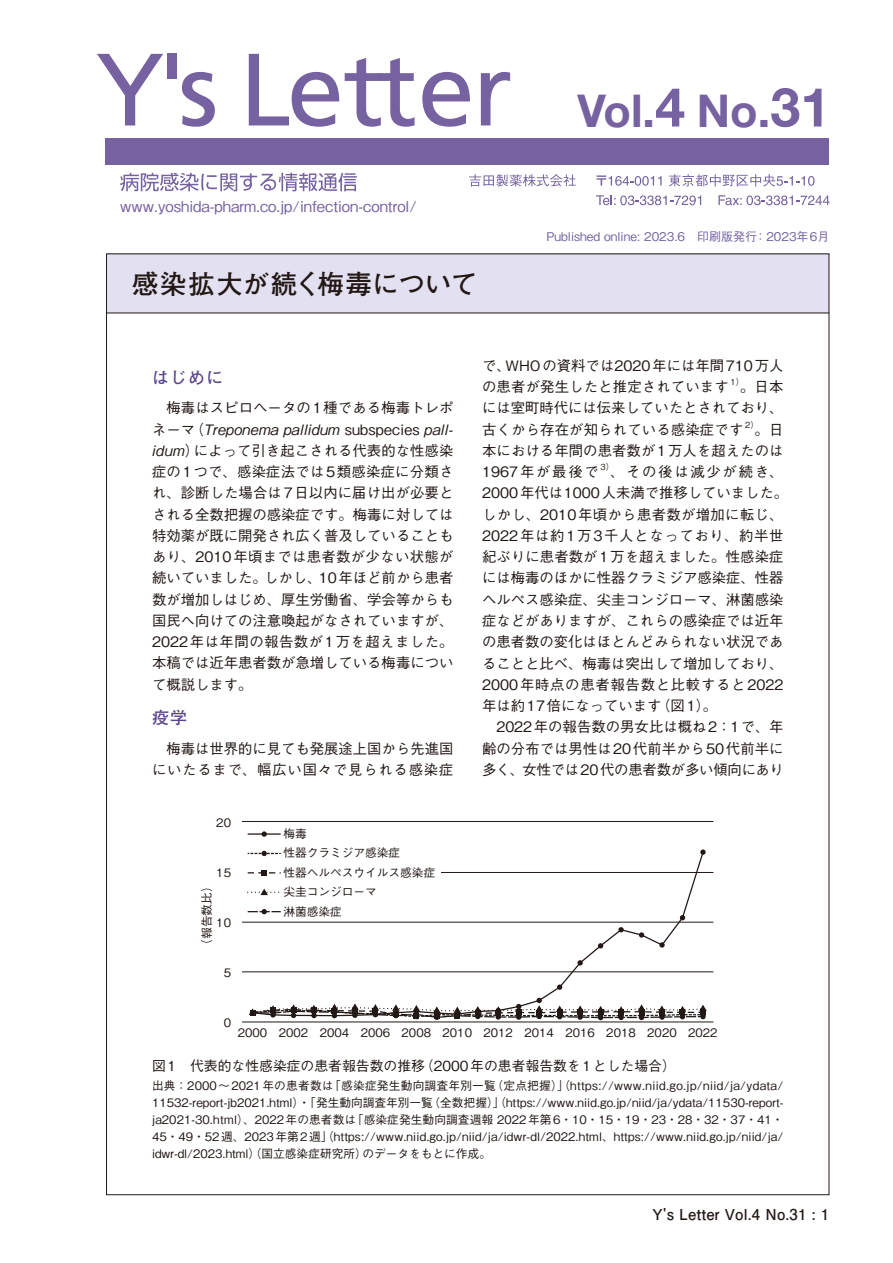
<style>
.page{position:relative;width:893px;height:1263px;background:#fff}
.page>*{position:absolute;margin:0;border:0;box-sizing:border-box;transform-origin:0 0}
.t1{font:700 45px "Helvetica Neue";color:#7662a1}
.t2{font:700 26.55px "Futo Go B101 Pr 6";letter-spacing:.005em;color:#221815}
.t3{font:700 16.95px "Futo Go B101 Pr 6";letter-spacing:.06em;color:#5b468b}
.t4{font:700 15px "Futo Go B101 Pro";letter-spacing:.01em;color:#221815}
.t5{font:500 14.85px "Gothic BBB Pro";color:#7662a1}
.t6{font:500 14.4px/21.3px "Gothic BBB Pr 6";color:#221815;text-align:justify}
.t7{font:500 13.8px "Gothic BBB Pr 6";color:#221815}
.t8{font:500 12px "Gothic BBB Pro";color:#7662a1}
.t9{font:500 11.7px/17px "Gothic BBB Pr 6";color:#221815;text-align:justify}
.t10{font:500 11.7px/19.4px "Gothic BBB Pro";color:#221815}
.t11{font:500 8.4px "Gothic BBB Pr 6";color:#221815}
.s1{font-size:54px}
</style>
<div class="page">
<div style="left:106px;top:254px;width:723px;height:59px;background:#e3e1f1"></div>
<hr style="left:106px;top:313px;width:723px;height:1px;background:#221815">
<svg style="left:97px;top:54px;width:66px;height:71px"></svg>
<div style="left:168px;top:54px;width:9px;height:25px;background:#7662a1"></div>
<svg style="left:182px;top:72px;width:33px;height:55px"></svg>
<svg style="left:249px;top:54px;width:90px;height:73px"></svg>
<svg style="left:345px;top:58px;width:70px;height:69px"></svg>
<svg style="left:422px;top:72px;width:48px;height:55px"></svg>
<svg style="left:481px;top:72px;width:29px;height:53px"></svg>
<div style="left:105px;top:138px;width:723px;height:26px;background:#7662a1"></div>
<svg style="left:120px;top:173px;width:237px;height:18px"></svg>
<svg style="left:469px;top:174px;width:107px;height:13px"></svg>
<svg style="left:597px;top:175px;width:65px;height:11px"></svg>
<svg style="left:669px;top:174px;width:145px;height:13px"></svg>
<svg style="left:596px;top:195px;width:105px;height:10px"></svg>
<svg style="left:718px;top:195px;width:112px;height:10px"></svg>
<hr style="left:242px;top:1022px;width:471px;height:1px;background:#221815">
<hr style="left:242px;top:971px;width:471px;height:1px;background:#221815">
<hr style="left:242px;top:922px;width:471px;height:1px;background:#221815">
<hr style="left:242px;top:872px;width:471px;height:1px;background:#221815">
<hr style="left:242px;top:821px;width:471px;height:1px;background:#221815">
<div style="left:239px;top:823px;width:202px;height:95px;background:#fff"></div>
<svg style="left:251px;top:850px;width:454px;height:148px"></svg>
<svg style="left:700px;top:849px;width:6px;height:6px"></svg>
<svg style="left:680px;top:915px;width:5px;height:5px"></svg>
<svg style="left:659px;top:942px;width:6px;height:6px"></svg>
<svg style="left:639px;top:932px;width:5px;height:6px"></svg>
<svg style="left:618px;top:927px;width:6px;height:5px"></svg>
<svg style="left:598px;top:943px;width:5px;height:5px"></svg>
<svg style="left:577px;top:960px;width:6px;height:5px"></svg>
<svg style="left:557px;top:984px;width:5px;height:6px"></svg>
<svg style="left:249px;top:998px;width:458px;height:22px"></svg>
<hr style="left:248px;top:833px;width:33px;height:2px;background:#221815">
<svg style="left:262px;top:831px;width:5px;height:6px"></svg>
<svg style="left:248px;top:851px;width:33px;height:5px"></svg>
<svg style="left:248px;top:909px;width:33px;height:5px"></svg>
<svg style="left:248px;top:888px;width:33px;height:7px"></svg>
<svg style="left:248px;top:870px;width:33px;height:5px"></svg>
<p class="t5" style="left:120px;top:194px;width:298px">www.yoshida-pharm.co.jp/infection-control/</p>
<h2 class="t2" style="left:132px;top:262px;width:347px">感染拡大が続く梅毒について</h2>
<h1 class="t1" style="left:578px;top:75px;width:254px">Vol.<span class="s1">4</span> No.<span class="s1">31</span></h1>
<p class="t8" style="left:546px;top:227px;width:284px">Published online: 2023.6 印刷版発行：2023年6月</p>
<p class="t3" style="left:152px;top:364px;width:73px">はじめに</p>
<p class="t6" style="left:152px;top:396px;width:303px">　梅毒はスピロヘータの1種である梅毒トレポネーマ（Treponema pallidum subspecies pall&shy;idum）によって引き起こされる代表的な性感染症の1つで、感染症法では5類感染症に分類され、診断した場合は7日以内に届け出が必要とされる全数把握の感染症です。梅毒に対しては特効薬が既に開発され広く普及していることもあり、2010年頃までは患者数が少ない状態が続いていました。しかし、10年ほど前から患者数が増加しはじめ、厚生労働省、学会等からも国民へ向けての注意喚起がなされていますが、2022年は年間の報告数が1万を超えました。本稿では近年患者数が急増している梅毒について概説します。</p>
<p class="t3" style="left:152px;top:704px;width:37px">疫学</p>
<p class="t6" style="left:152px;top:737px;width:303px">　梅毒は世界的に見ても発展途上国から先進国にいたるまで、幅広い国々で見られる感染症</p>
<p class="t10" style="left:216px;top:811px;width:16px">20</p>
<p class="t10" style="left:216px;top:861px;width:16px">15</p>
<p class="t10" style="left:196px;top:951px;width:72px;rotate:-90deg">（報告数比）</p>
<p class="t10" style="left:216px;top:911px;width:16px">10</p>
<p class="t10" style="left:224px;top:961px;width:9px">5</p>
<p class="t10" style="left:283px;top:822px;width:154px">梅毒<br>性器クラミジア感染症<br>性器ヘルペスウイルス感染症尖圭コンジローマ<br>淋菌感染症</p>
<p class="t6" style="left:482px;top:354px;width:303px">で、WHOの資料では2020年には年間710万人の患者が発生したと推定されています</p>
<p class="t11" style="left:731px;top:375px;width:15px">1）</p>
<p class="t6" style="left:482px;top:375px;width:303px;text-indent:258px">。日本には室町時代には伝来していたとされており、古くから存在が知られている感染症です</p>
<p class="t11" style="left:745px;top:418px;width:15px">2）</p>
<p class="t6" style="left:482px;top:418px;width:303px;text-indent:272px">。日本における年間の患者数が1万人を超えたのは1967年が最後で</p>
<p class="t11" style="left:601px;top:460px;width:15px">3）</p>
<p class="t6" style="left:482px;top:460px;width:308px;text-align:left;text-indent:128px">、その後は減少が続き、<br>2000年代は1000人未満で推移していました。しかし、2010年頃から患者数が増加に転じ、<br>2022年は約1万3千人となっており、約半世紀ぶりに患者数が1万を超えました。性感染症には梅毒のほかに性器クラミジア感染症、性器ヘルペス感染症、尖圭コンジローマ、淋菌感染症などがありますが、これらの感染症では近年の患者数の変化はほとんどみられない状況であることと比べ、梅毒は突出して増加しており、<br>2000年時点の患者報告数と比較すると2022年は約17倍になっています（図1）。<br>　2022年の報告数の男女比は概ね2：1で、年齢の分布では男性は20代前半から50代前半に多く、女性では20代の患者数が多い傾向にあり</p>
<p class="t10" style="left:224px;top:1011px;width:9px">0</p>
<p class="t10" style="left:238px;top:1022px;width:31px">2000</p>
<p class="t10" style="left:279px;top:1022px;width:440px">2002 2004 2006 2008 2010 2012 2014 2016 2018 2020 2022</p>
<p class="t7" style="left:152px;top:1054px;width:525px">図1　代表的な性感染症の患者報告数の推移（2000年の患者報告数を1とした場合）</p>
<p class="t9" style="left:152px;top:1076px;width:633px">出典：2000～2021年の患者数は「感染症発生動向調査年別一覧（定点把握）」（https://www.niid.go.jp/niid/ja/ydata/ 11532-report-jb2021.html）・「発生動向調査年別一覧（全数把握）」（https://www.niid.go.jp/niid/ja/ydata/11530-report&shy;ja2021-30.html）、2022年の患者数は「感染症発生動向調査週報 2022年第6・10・15・19・23・28・32・37・41・45・49・52週、2023年第2週」（https://www.niid.go.jp/niid/ja/idwr-dl/2022.html、https://www.niid.go.jp/niid/ja/ idwr-dl/2023.html）（国立感染症研究所）のデータをもとに作成。</p>
<p class="t4" style="left:652px;top:1202px;width:178px">Y's Letter Vol.4 No.31 : 1</p>
</div>
